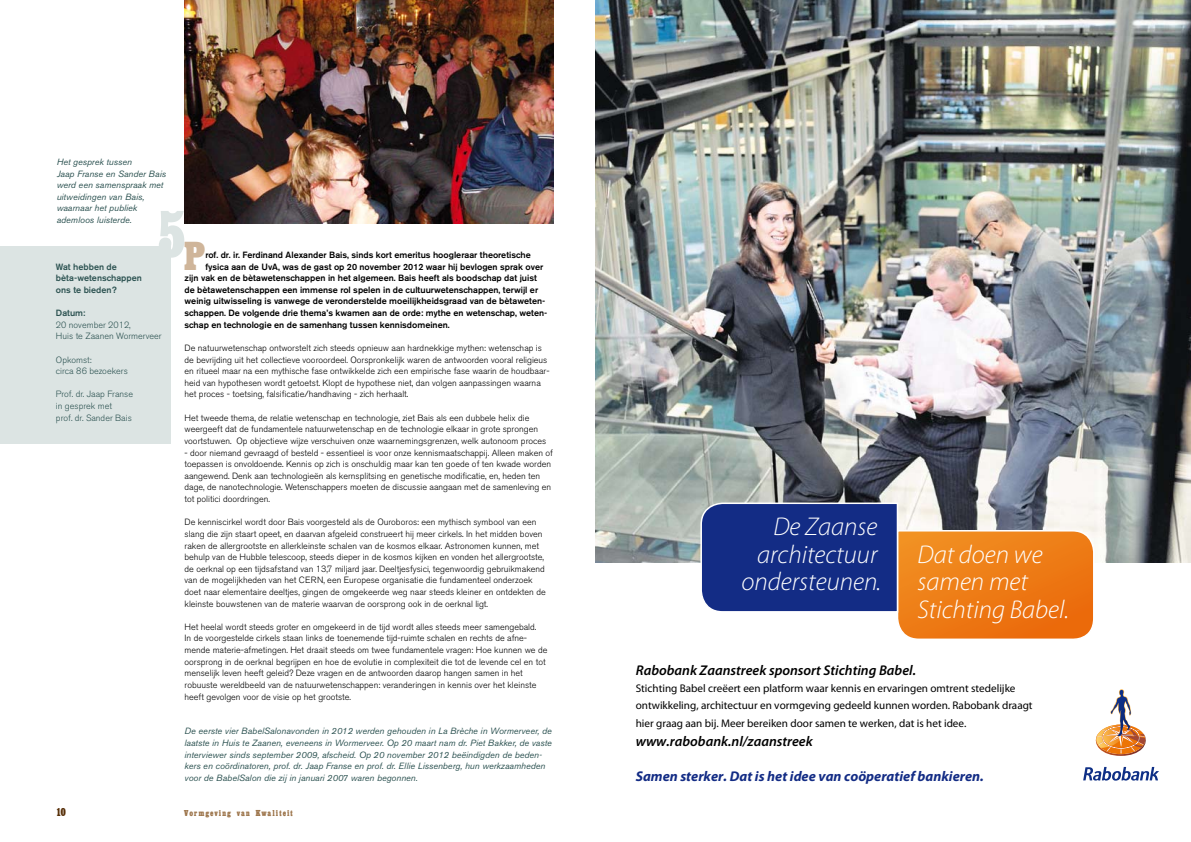
<style>
.page{position:relative;width:1191px;height:842px;background:#fff}
.page>*{position:absolute;margin:0;border:0;box-sizing:border-box;transform-origin:0 0}
.t1{font:700 42px "Egyptienne MN Condensed";color:#cfb59a}
.t2{font:italic 300 25.8px/27.5px "Myriad Pro";color:#fff}
.t3{font:italic 600 14.1px "Myriad Pro";color:#000}
.t4{font:italic 700 14.1px "Myriad Pro";color:#132c85}
.t5{font:700 12px "Egyptienne MN Condensed";color:#572f08}
.t6{font:11.1px/17.2px "Myriad Pro";color:#000}
.t7{font:300 9px/11.6px "Akzidenz Grotesk BE";color:#000}
.t8{font:500 9px "Akzidenz Grotesk BE";color:#000}
.t9{font:italic 9px/11.6px "Akzidenz Grotesk BE";color:#2d5352}
.t10{font:300 9px/11.6px "Akzidenz Grotesk BE";color:#2d5352}
.t11{font:500 9px/11.6px "Akzidenz Grotesk BE";color:#2d5352}
.t12{font:700 9px "Egyptienne MN Condensed";letter-spacing:.1em;color:#9c744a}
</style>
<div class="page">
<div style="left:0;top:247px;width:171px;height:197px;background:#dce4e3"></div>
<img style="left:595px;top:0;width:596px;height:563px">
<svg style="left:1083px;top:767px;width:76px;height:14px"></svg>
<svg style="left:1095px;top:689px;width:51px;height:67px"></svg>
<svg style="left:699px;top:502px;width:396px;height:137px"></svg>
<img style="left:184px;top:0;width:369px;height:223px">
<svg style="left:159px;top:211px;width:25px;height:47px"></svg>
<p class="t9" style="left:57px;top:156px;width:111px">Het gesprek tussen<br>Jaap Franse en Sander Bais werd een samenspraak met uitweidingen van Bais, waarnaar het publiek ademloos luisterde.</p>
<p class="t11" style="left:56px;top:261px;width:87px">Wat hebben de bèta-wetenschappen ons te bieden?</p>
<p class="t11" style="left:56px;top:307px;width:31px">Datum:</p>
<p class="t10" style="left:56px;top:319px;width:107px">20 november 2012,<br>Huis te Zaanen Wormerveer</p>
<p class="t10" style="left:56px;top:354px;width:73px">Opkomst:<br>circa 86 bezoekers</p>
<p class="t10" style="left:56px;top:389px;width:79px">Prof. dr. Jaap Franse in gesprek met<br>prof. dr. Sander Bais</p>
<h1 class="t1" style="left:182px;top:234px;width:24px">P</h1>
<p class="t8" style="left:205px;top:249px;width:327px">rof. dr. ir. Ferdinand Alexander Bais, sinds kort emeritus hoogleraar theoretische</p>
<p class="t8" style="left:205px;top:261px;width:339px">fysica aan de UvA, was de gast op 20 november 2012 waar hij bevlogen sprak over</p>
<p class="t8" style="left:184px;top:273px;width:354px">zijn vak en de bètawetenschappen in het algemeen. Bais heeft als boodschap dat juist</p>
<p class="t8" style="left:184px;top:284px;width:355px">de bètawetenschappen een immense rol spelen in de cultuurwetenschappen, terwijl er</p>
<p class="t8" style="left:184px;top:296px;width:362px">weinig uitwisseling is vanwege de veronderstelde moeilijkheidsgraad van de bètaweten-</p>
<p class="t8" style="left:184px;top:307px;width:364px">schappen. De volgende drie thema’s kwamen aan de orde: mythe en wetenschap, weten-</p>
<p class="t8" style="left:184px;top:319px;width:267px">schap en technologie en de samenhang tussen kennisdomeinen.</p>
<p class="t7" style="left:184px;top:342px;width:366px">De natuurwetenschap ontworstelt zich steeds opnieuw aan hardnekkige mythen: wetenschap is de bevrijding uit het collectieve vooroordeel. Oorspronkelijk waren de antwoorden vooral religieus en ritueel maar na een mythische fase ontwikkelde zich een empirische fase waarin de houdbaar&shy;heid van hypothesen wordt getoetst. Klopt de hypothese niet, dan volgen aanpassingen waarna het proces - toetsing, falsificatie/handhaving - zich herhaalt.</p>
<p class="t7" style="left:184px;top:412px;width:363px">Het tweede thema, de relatie wetenschap en technologie, ziet Bais als een dubbele helix die weergeeft dat de fundamentele natuurwetenschap en de technologie elkaar in grote sprongen voortstuwen. Op objectieve wijze verschuiven onze waarnemingsgrenzen, welk autonoom proces</p>
<p class="t7" style="left:184px;top:447px;width:370px">- door niemand gevraagd of besteld - essentieel is voor onze kennismaatschappij. Alleen maken of toepassen is onvoldoende. Kennis op zich is onschuldig maar kan ten goede of ten kwade worden aangewend. Denk aan technologieën als kernsplitsing en genetische modificatie, en, heden ten dage, de nanotechnologie. Wetenschappers moeten de discussie aangaan met de samenleving en tot politici doordringen.</p>
<p class="t7" style="left:184px;top:516px;width:363px">De kenniscirkel wordt door Bais voorgesteld als de Ouroboros: een mythisch symbool van een slang die zijn staart opeet, en daarvan afgeleid construeert hij meer cirkels. In het midden boven raken de allergrootste en allerkleinste schalen van de kosmos elkaar. Astronomen kunnen, met behulp van de Hubble telescoop, steeds dieper in de kosmos kijken en vonden het allergrootste, de oerknal op een tijdsafstand van 13,7 miljard jaar. Deeltjesfysici, tegenwoordig gebruikmakend van de mogelijkheden van het CERN, een Europese organisatie die fundamenteel onderzoek doet naar elementaire deeltjes, gingen de omgekeerde weg naar steeds kleiner en ontdekten de kleinste bouwstenen van de materie waarvan de oorsprong ook in de oerknal ligt.</p>
<p class="t7" style="left:184px;top:621px;width:364px">Het heelal wordt steeds groter en omgekeerd in de tijd wordt alles steeds meer samengebald.<br>In de voorgestelde cirkels staan links de toenemende tijd-ruimte schalen en rechts de afne&shy;mende materie-afmetingen. Het draait steeds om twee fundamentele vragen: Hoe kunnen we de oorsprong in de oerknal begrijpen en hoe de evolutie in complexiteit die tot de levende cel en tot menselijk leven heeft geleid? Deze vragen en de antwoorden daarop hangen samen in het robuuste wereldbeeld van de natuurwetenschappen: veranderingen in kennis over het kleinste heeft gevolgen voor de visie op het grootste.</p>
<p class="t9" style="left:184px;top:725px;width:369px">De eerste vier BabelSalonavonden in 2012 werden gehouden in La Brèche in Wormerveer, de laatste in Huis te Zaanen, eveneens in Wormerveer. Op 20 maart nam dr. Piet Bakker, de vaste interviewer sinds september 2009, afscheid. Op 20 november 2012 beëindigden de beden&shy;kers en coördinatoren, prof. dr. Jaap Franse en prof. dr. Ellie Lissenberg, hun werkzaamheden voor de BabelSalon die zij in januari 2007 waren begonnen.</p>
<h3 class="t5" style="left:57px;top:806px;width:11px">10</h3>
<p class="t12" style="left:184px;top:808px;width:110px">Vormgeving van Kwaliteit</p>
<h2 class="t2" style="left:741px;top:514px;width:141px;text-align:right">De Zaanse architectuur ondersteunen.</h2>
<h2 class="t2" style="left:917px;top:541px;width:153px">Dat doen we samen met<br>Stichting Babel.</h2>
<h3 class="t3" style="left:636px;top:662px;width:282px">Rabobank Zaanstreek sponsort Stichting Babel.</h3>
<p class="t6" style="left:636px;top:680px;width:398px">Stichting Babel creëert een platform waar kennis en ervaringen omtrent stedelijke ontwikkeling, architectuur en vormgeving gedeeld kunnen worden. Rabobank draagt hier graag aan bij. Meer bereiken door samen te werken, dat is het idee.</p>
<h3 class="t3" style="left:636px;top:733px;width:178px">www.rabobank.nl/zaanstreek</h3>
<h3 class="t4" style="left:636px;top:767px;width:350px">Samen sterker. Dat is het idee van coöperatief bankieren.</h3>
</div>
